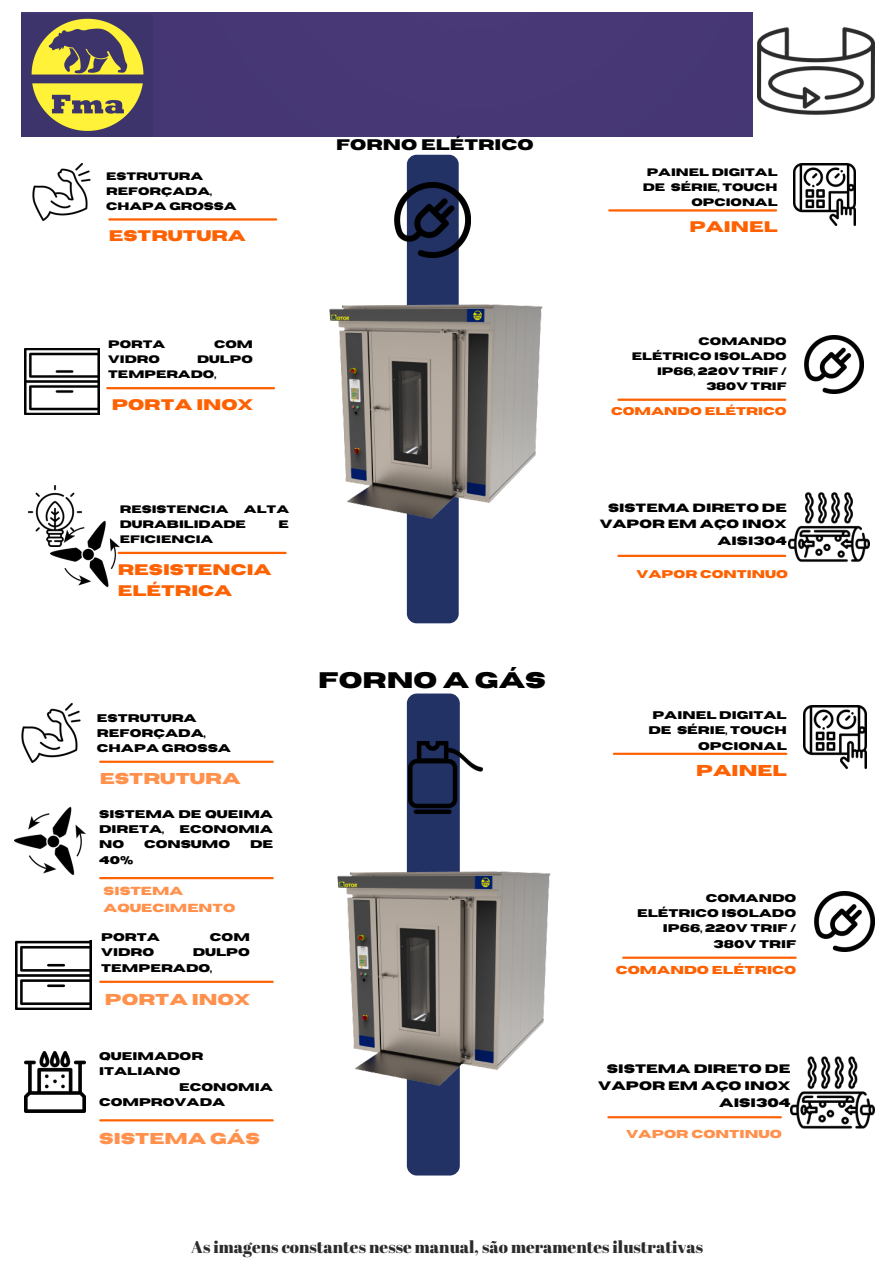
<style>
.page{position:relative;width:894px;height:1264px;background:#fff}
.page>*{position:absolute;margin:0;border:0;box-sizing:border-box;transform-origin:0 0}
.t1{font:700 22.35px "Horizon";color:#000}
.t2{font:16.95px "Abril Fatface";color:#2b2b2b}
.t3{font:700 15.75px "Horizon";color:#ff914d}
.t4{font:700 15.75px "Horizon";color:#fe6101}
.t5{font:700 15.3px/21.1px "Horizon";color:#fe6101}
.t6{font:700 15.3px "Horizon";color:#000}
.t7{font:700 12.3px/17.1px "Horizon";color:#000;text-align:right}
.t8{font:700 11.85px/16.6px "Horizon";color:#000;text-align:right}
.t9{font:700 11.7px/16.2px "Horizon";color:#ff914d}
.t10{font:700 11.4px "Horizon";color:#fe6101}
.t11{font:700 11.4px "Horizon";color:#ff914d}
.t12{font:700 11.1px/15.3px "Horizon";color:#000}
.t13{font:700 11.1px "Horizon";color:#fe6101}
.t14{font:700 10.8px/14.9px "Horizon";color:#000}
</style>
<div class="page">
<img style="left:757px;top:27px;width:117px;height:88px">
<div style="left:407px;top:155px;width:51px;height:468px;background:#223265;border-radius:10px"></div>
<hr style="left:109px;top:218px;width:167px;height:2px;background:#fe6101">
<img style="left:33px;top:163px;width:57px;height:57px">
<hr style="left:609px;top:209px;width:166px;height:2px;background:#fe6101">
<img style="left:793px;top:163px;width:62px;height:62px">
<hr style="left:618px;top:398px;width:167px;height:3px;background:#fe6101">
<img style="left:804px;top:335px;width:59px;height:59px">
<img style="left:788px;top:492px;width:81px;height:70px">
<hr style="left:107px;top:387px;width:167px;height:2px;background:#fe6101">
<img style="left:25px;top:348px;width:74px;height:67px">
<hr style="left:618px;top:554px;width:167px;height:3px;background:#fe6101">
<hr style="left:119px;top:552px;width:166px;height:2px;background:#fe6101">
<img style="left:50px;top:520px;width:69px;height:68px">
<img style="left:28px;top:486px;width:58px;height:60px">
<img style="left:394px;top:182px;width:76px;height:76px">
<div style="left:407px;top:693px;width:52px;height:482px;background:#223265;border-radius:10px"></div>
<hr style="left:100px;top:760px;width:172px;height:3px;background:#fe6101">
<img style="left:22px;top:704px;width:58px;height:58px">
<hr style="left:613px;top:752px;width:173px;height:3px;background:#fe6101">
<img style="left:803px;top:705px;width:63px;height:63px">
<hr style="left:623px;top:956px;width:172px;height:2px;background:#fe6101">
<img style="left:814px;top:891px;width:60px;height:60px">
<img style="left:790px;top:1056px;width:84px;height:73px">
<hr style="left:100px;top:980px;width:172px;height:2px;background:#fe6101">
<img style="left:15px;top:940px;width:76px;height:69px">
<hr style="left:608px;top:1116px;width:172px;height:2px;background:#fe6101">
<hr style="left:100px;top:1119px;width:172px;height:2px;background:#fe6101">
<img style="left:408px;top:740px;width:74px;height:74px">
<img style="left:25px;top:1051px;width:60px;height:61px">
<hr style="left:100px;top:877px;width:172px;height:2px;background:#fe6101">
<img style="left:15px;top:806px;width:71px;height:70px">
<div style="left:22px;top:12px;width:729px;height:124px;background:#473775"></div>
<img style="left:22px;top:14px;width:130px;height:123px">
<img style="left:269px;top:284px;width:274px;height:262px">
<img style="left:337px;top:851px;width:288px;height:261px">
<p class="t14" style="left:106px;top:169px;width:132px">ESTRUTURA<br>REFORÇADA,<br>CHAPA GROSSA</p>
<h3 class="t5" style="left:109px;top:226px;width:139px">ESTRUTURA</h3>
<h3 class="t6" style="left:336px;top:138px;width:199px">FORNO ELÉTRICO</h3>
<p class="t14" style="left:108px;top:337px;width:59px">PORTA</p>
<p class="t14" style="left:214px;top:337px;width:40px">COM</p>
<p class="t14" style="left:108px;top:352px;width:53px">VIDRO</p>
<p class="t14" style="left:108px;top:352px;width:146px;text-indent:89px">DULPO<br>TEMPERADO,</p>
<h3 class="t5" style="left:112px;top:395px;width:143px">PORTA INOX</h3>
<p class="t14" style="left:120px;top:502px;width:110px">RESISTENCIA</p>
<p class="t14" style="left:120px;top:502px;width:171px;text-indent:124px">ALTA<br>DURABILIDADE</p>
<p class="t14" style="left:278px;top:517px;width:12px">E</p>
<p class="t14" style="left:120px;top:532px;width:95px">EFICIENCIA</p>
<h3 class="t5" style="left:118px;top:559px;width:155px">RESISTENCIA<br>ELÉTRICA</h3>
<p class="t12" style="left:97px;top:710px;width:136px">ESTRUTURA<br>REFORÇADA,<br>CHAPA GROSSA</p>
<h3 class="t3" style="left:100px;top:771px;width:142px">ESTRUTURA</h3>
<p class="t12" style="left:99px;top:806px;width:175px">SISTEMA DE QUEIMA<br>DIRETA,</p>
<p class="t12" style="left:179px;top:822px;width:95px">ECONOMIA</p>
<p class="t12" style="left:99px;top:837px;width:27px">NO</p>
<p class="t12" style="left:144px;top:837px;width:88px">CONSUMO</p>
<p class="t12" style="left:250px;top:837px;width:25px">DE</p>
<p class="t12" style="left:99px;top:852px;width:36px">40%</p>
<p class="t9" style="left:104px;top:883px;width:133px">SISTEMA<br>AQUECIMENTO</p>
<p class="t12" style="left:101px;top:929px;width:60px">PORTA</p>
<p class="t12" style="left:210px;top:929px;width:41px">COM</p>
<p class="t12" style="left:101px;top:945px;width:54px">VIDRO</p>
<p class="t12" style="left:101px;top:945px;width:150px;text-indent:91px">DULPO<br>TEMPERADO,</p>
<h3 class="t3" style="left:105px;top:991px;width:147px">PORTA INOX</h3>
<p class="t12" style="left:99px;top:1049px;width:106px">QUEIMADOR</p>
<p class="t12" style="left:99px;top:1064px;width:83px">ITALIANO</p>
<p class="t12" style="left:179px;top:1079px;width:95px">ECONOMIA</p>
<p class="t12" style="left:99px;top:1094px;width:128px">COMPROVADA</p>
<h3 class="t3" style="left:99px;top:1130px;width:162px">SISTEMA GÁS</h3>
<h1 class="t1" style="left:318px;top:668px;width:229px">FORNO A GÁS</h1>
<p class="t14" style="left:642px;top:165px;width:136px;text-align:right">PAINEL DIGITAL<br>DE SÉRIE, TOUCH<br>OPCIONAL</p>
<h3 class="t5" style="left:689px;top:217px;width:90px">PAINEL</h3>
<p class="t14" style="left:631px;top:334px;width:156px;text-align:right">COMANDO<br>ELÉTRICO ISOLADO<br>IP66, 220V TRIF /<br>380V TRIF</p>
<p class="t13" style="left:610px;top:406px;width:177px">COMANDO ELÉTRICO</p>
<p class="t8" style="left:599px;top:499px;width:188px">SISTEMA DIRETO DE<br>VAPOR EM AÇO INOX<br>AISI304</p>
<p class="t13" style="left:636px;top:568px;width:153px">VAPOR CONTINUO</p>
<p class="t12" style="left:648px;top:707px;width:140px;text-align:right">PAINEL DIGITAL<br>DE SÉRIE, TOUCH<br>OPCIONAL</p>
<h3 class="t4" style="left:696px;top:763px;width:92px">PAINEL</h3>
<p class="t12" style="left:637px;top:890px;width:161px;text-align:right">COMANDO<br>ELÉTRICO ISOLADO<br>IP66, 220V TRIF /<br>380V TRIF</p>
<p class="t10" style="left:615px;top:964px;width:182px">COMANDO ELÉTRICO</p>
<p class="t7" style="left:598px;top:1060px;width:194px">SISTEMA DIRETO DE<br>VAPOR EM AÇO INOX<br>AISI304</p>
<p class="t11" style="left:625px;top:1127px;width:157px">VAPOR CONTINUO</p>
<h2 class="t2" style="left:191px;top:1235px;width:513px">As imagens constantes nesse manual, são meramentes ilustrativas</h2>
</div>
